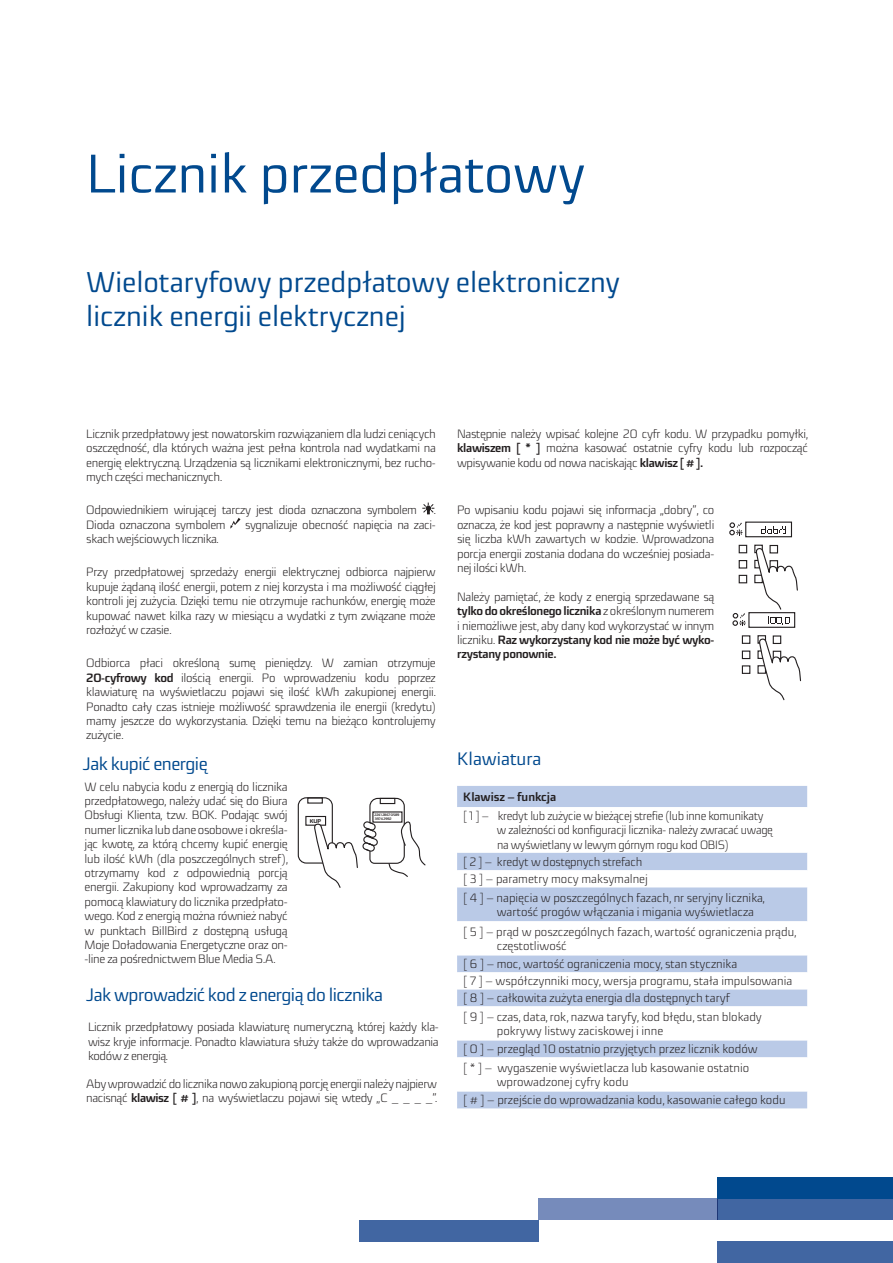
<style>
.page{position:relative;width:893px;height:1263px;background:#fff}
.page>*{position:absolute;margin:0;border:0;box-sizing:border-box;transform-origin:0 0}
._02_Tekst{font:54px "Sica";color:#01498e}
._02_Tekst-2{font:28.5px "Sica";color:#01498e}
._02_Tekst-3{font:18px "Sica";letter-spacing:-.025em;color:#01498e}
._02_Tekst-4{font:18px "Sica";color:#01498e}
._05_Lista_-_Wypunkto{font:300 12px/14.4px "Sica";letter-spacing:-.025em;color:#231f20;text-align:justify}
.Zawartość_katalogu_0{font:300 12px "Sica";letter-spacing:-.005em;color:#231f20}
.Zawartość_katalogu_0-2{font:300 12px "Sica";letter-spacing:-.005em;color:#231f20;scale:.96 1}
._02_Tekst-5{font:700 12px "Sica";color:#231f20}
._05_Lista_-_Wypunkto-2{font:800 5.4px "Sica";color:#231f20}
._05_Lista_-_Wypunkto-3{font:700 3.45px "Sica";letter-spacing:-.03em;color:#231f20}
.s1{font-weight:700}
</style>
<div class="page">
<div style="left:717px;top:1241px;width:176px;height:22px;background:#4166a2"></div>
<div style="left:717px;top:1198px;width:176px;height:22px;background:#4166a2"></div>
<div style="left:359px;top:1220px;width:179px;height:21px;background:#4166a2"></div>
<div style="left:538px;top:1198px;width:179px;height:22px;background:#768bbb"></div>
<div style="left:717px;top:1177px;width:176px;height:21px;background:#01498e"></div>
<svg style="left:422px;top:503px;width:12px;height:11px"></svg>
<svg style="left:230px;top:518px;width:10px;height:11px"></svg>
<div style="left:457px;top:786px;width:350px;height:322px;background:#bacae7"></div>
<svg style="left:457px;top:807px;width:350px;height:284px"></svg>
<div style="left:305px;top:816px;width:21px;height:10px;border:1px solid #231f20"></div>
<div style="left:298px;top:797px;width:35px;height:67px;border:1px solid #231f20;border-radius:8px"></div>
<div style="left:307px;top:797px;width:16px;height:7px;border:1px solid #231f20"></div>
<svg style="left:314px;top:797px;width:112px;height:91px"></svg>
<div style="left:380px;top:798px;width:15px;height:6px;border:1px solid #231f20"></div>
<div style="left:739px;top:545px;width:8px;height:8px;border:1px solid #231f20"></div>
<div style="left:739px;top:560px;width:8px;height:8px;border:1px solid #231f20"></div>
<div style="left:739px;top:575px;width:8px;height:8px;border:1px solid #231f20"></div>
<div style="left:754px;top:545px;width:9px;height:8px;border:1px solid #231f20"></div>
<div style="left:769px;top:545px;width:9px;height:8px;border:1px solid #231f20"></div>
<div style="left:745px;top:522px;width:47px;height:15px;border:1px solid #231f20"></div>
<svg style="left:761px;top:526px;width:25px;height:8px"></svg>
<svg style="left:755px;top:546px;width:43px;height:64px"></svg>
<svg style="left:729px;top:522px;width:13px;height:13px"></svg>
<div style="left:742px;top:635px;width:8px;height:9px;border:1px solid #231f20"></div>
<div style="left:742px;top:650px;width:8px;height:9px;border:1px solid #231f20"></div>
<div style="left:742px;top:665px;width:8px;height:9px;border:1px solid #231f20"></div>
<div style="left:757px;top:635px;width:9px;height:9px;border:1px solid #231f20"></div>
<div style="left:757px;top:650px;width:9px;height:9px;border:1px solid #231f20"></div>
<div style="left:757px;top:665px;width:9px;height:9px;border:1px solid #231f20"></div>
<div style="left:748px;top:612px;width:47px;height:16px;border:1px solid #231f20"></div>
<svg style="left:759px;top:637px;width:42px;height:64px"></svg>
<svg style="left:732px;top:613px;width:14px;height:13px"></svg>
<svg style="left:768px;top:616px;width:22px;height:8px"></svg>
<p class="_02_Tekst" style="left:86px;top:135px;width:501px">Licznik przedpłatowy</p>
<p class="_02_Tekst-2" style="left:86px;top:261px;width:535px">Wielotaryfowy przedpłatowy elektroniczny</p>
<p class="_02_Tekst-2" style="left:86px;top:295px;width:321px">licznik energii elektrycznej</p>
<p class="_05_Lista_-_Wypunkto" style="left:86px;top:426px;width:351px">Licznik przedpłatowy jest nowatorskim rozwiązaniem dla ludzi ceniących oszczędność, dla których ważna jest pełna kontrola nad wydatkami na energię elektryczną. Urządzenia są licznikami elektronicznymi, bez rucho&shy;mych części mechanicznych.</p>
<p class="_05_Lista_-_Wypunkto" style="left:86px;top:503px;width:332px">Odpowiednikiem wirującej tarczy jest dioda oznaczona symbolem</p>
<p class="_05_Lista_-_Wypunkto" style="left:433px;top:503px;width:4px">.</p>
<p class="_05_Lista_-_Wypunkto" style="left:86px;top:517px;width:141px">Dioda oznaczona symbolem</p>
<p class="_05_Lista_-_Wypunkto" style="left:245px;top:517px;width:192px">sygnalizuje obecność napięcia na zaci-</p>
<p class="_05_Lista_-_Wypunkto" style="left:86px;top:531px;width:134px">skach wejściowych licznika.</p>
<p class="_05_Lista_-_Wypunkto" style="left:86px;top:565px;width:351px">Przy przedpłatowej sprzedaży energii elektrycznej odbiorca najpierw kupuje żądaną ilość energii, potem z niej korzysta i ma możliwość ciągłej kontroli jej zużycia. Dzięki temu nie otrzymuje rachunków, energię może kupować nawet kilka razy w miesiącu a wydatki z tym związane może rozłożyć w czasie.</p>
<p class="_05_Lista_-_Wypunkto" style="left:86px;top:656px;width:351px">Odbiorca płaci określoną sumę pieniędzy. W zamian otrzymuje <span class="s1">20-cyfrowy kod</span> ilością energii. Po wprowadzeniu kodu poprzez klawiaturę na wyświetlaczu pojawi się ilość kWh zakupionej energii.<br>Ponadto cały czas istnieje możliwość sprawdzenia ile energii (kredytu) mamy jeszcze do wykorzystania. Dzięki temu na bieżąco kontrolujemy zużycie.</p>
<p class="_02_Tekst-3" style="left:83px;top:750px;width:126px">Jak kupić energię</p>
<p class="_05_Lista_-_Wypunkto" style="left:85px;top:779px;width:205px">W celu nabycia kodu z energią do licznika przedpłatowego, należy udać się do Biura Obsługi Klienta, tzw. BOK. Podając swój numer licznika lub dane osobowe i określa&shy;jąc kwotę, za którą chcemy kupić energię lub ilość kWh (dla poszczególnych stref), otrzymamy kod z odpowiednią porcją energii. Zakupiony kod wprowadzamy za pomocą klawiatury do licznika przedpłato&shy;wego. Kod z energią można również nabyć w punktach BillBird z dostępną usługą Moje Doładowania Energetyczne oraz on--line za pośrednictwem Blue Media S.A.</p>
<p class="_05_Lista_-_Wypunkto-2" style="left:310px;top:817px;width:13px">KUP</p>
<p class="_05_Lista_-_Wypunkto-3" style="left:374px;top:812px;width:27px">2241 2867 0589</p>
<p class="_05_Lista_-_Wypunkto-3" style="left:375px;top:817px;width:18px">3974 2992</p>
<p class="_02_Tekst-3" style="left:86px;top:982px;width:298px">Jak wprowadzić kod z energią do licznika</p>
<p class="_05_Lista_-_Wypunkto" style="left:88px;top:1019px;width:352px">Licznik przedpłatowy posiada klawiaturę numeryczną, której każdy kla&shy;wisz kryje informacje. Ponadto klawiatura służy także do wprowadzania kodów z energią.</p>
<p class="_05_Lista_-_Wypunkto" style="left:86px;top:1076px;width:353px">Aby wprowadzić do licznika nowo zakupioną porcję energii należy najpierw nacisnąć <span class="s1">klawisz [ # ]</span>, na wyświetlaczu pojawi się wtedy „C _ _ _ _”.</p>
<p class="_05_Lista_-_Wypunkto" style="left:457px;top:426px;width:353px">Następnie należy wpisać kolejne 20 cyfr kodu. W przypadku pomyłki, <span class="s1">klawiszem [ * ]</span> można kasować ostatnie cyfry kodu lub rozpocząć wpisywanie kodu od nowa naciskając <span class="s1">klawisz [ # ].</span></p>
<p class="_05_Lista_-_Wypunkto" style="left:457px;top:503px;width:259px">Po wpisaniu kodu pojawi się informacja „dobry”, co oznacza, że kod jest poprawny a następnie wyświetli się liczba kWh zawartych w kodzie. Wprowadzona porcja energii zostania dodana do wcześniej posiada&shy;nej ilości kWh.</p>
<p class="_05_Lista_-_Wypunkto" style="left:457px;top:589px;width:259px">Należy pamiętać, że kody z energią sprzedawane są <span class="s1">tylko do określonego licznika</span> z określonym numerem i niemożliwe jest, aby dany kod wykorzystać w innym liczniku. <span class="s1">Raz wykorzystany kod nie może być wyko&shy;rzystany ponownie.</span></p>
<p class="_02_Tekst-4" style="left:457px;top:745px;width:86px">Klawiatura</p>
<p class="_02_Tekst-5" style="left:463px;top:788px;width:95px">Klawisz – funkcja</p>
<p class="Zawartość_katalogu_0-2" style="left:463px;top:807px;width:315px">[ 1 ] – kredyt lub zużycie w bieżącej strefie (lub inne komunikaty</p>
<p class="Zawartość_katalogu_0-2" style="left:497px;top:822px;width:289px">w zależności od konfiguracji licznika- należy zwracać uwagę</p>
<p class="Zawartość_katalogu_0-2" style="left:497px;top:836px;width:243px">na wyświetlany w lewym górnym rogu kod OBIS)</p>
<p class="Zawartość_katalogu_0" style="left:463px;top:853px;width:181px">[ 2 ] – kredyt w dostępnych strefach</p>
<p class="Zawartość_katalogu_0" style="left:463px;top:870px;width:186px">[ 3 ] – parametry mocy maksymalnej</p>
<p class="Zawartość_katalogu_0" style="left:463px;top:889px;width:304px">[ 4 ] – napięcia w poszczególnych fazach, nr seryjny licznika,</p>
<p class="Zawartość_katalogu_0" style="left:497px;top:903px;width:259px">wartość progów włączania i migania wyświetlacza</p>
<p class="Zawartość_katalogu_0" style="left:463px;top:923px;width:335px">[ 5 ] – prąd w poszczególnych fazach, wartość ograniczenia prądu,</p>
<p class="Zawartość_katalogu_0" style="left:497px;top:937px;width:71px">częstotliwość</p>
<p class="Zawartość_katalogu_0" style="left:463px;top:955px;width:276px">[ 6 ] – moc, wartość ograniczenia mocy, stan stycznika</p>
<p class="Zawartość_katalogu_0" style="left:463px;top:972px;width:331px">[ 7 ] – współczynniki mocy, wersja programu, stała impulsowania</p>
<p class="Zawartość_katalogu_0" style="left:463px;top:989px;width:268px">[ 8 ] – całkowita zużyta energia dla dostępnych taryf</p>
<p class="Zawartość_katalogu_0" style="left:463px;top:1008px;width:300px">[ 9 ] – czas, data, rok, nazwa taryfy, kod błędu, stan blokady</p>
<p class="Zawartość_katalogu_0" style="left:497px;top:1022px;width:168px">pokrywy listwy zaciskowej i inne</p>
<p class="Zawartość_katalogu_0" style="left:463px;top:1040px;width:296px">[ 0 ] – przegląd 10 ostatnio przyjętych przez licznik kodów</p>
<p class="Zawartość_katalogu_0" style="left:463px;top:1059px;width:288px">[ * ] – wygaszenie wyświetlacza lub kasowanie ostatnio</p>
<p class="Zawartość_katalogu_0" style="left:497px;top:1073px;width:133px">wprowadzonej cyfry kodu</p>
<p class="Zawartość_katalogu_0" style="left:463px;top:1092px;width:324px">[ # ] – przejście do wprowadzania kodu, kasowanie całego kodu</p>
</div>
